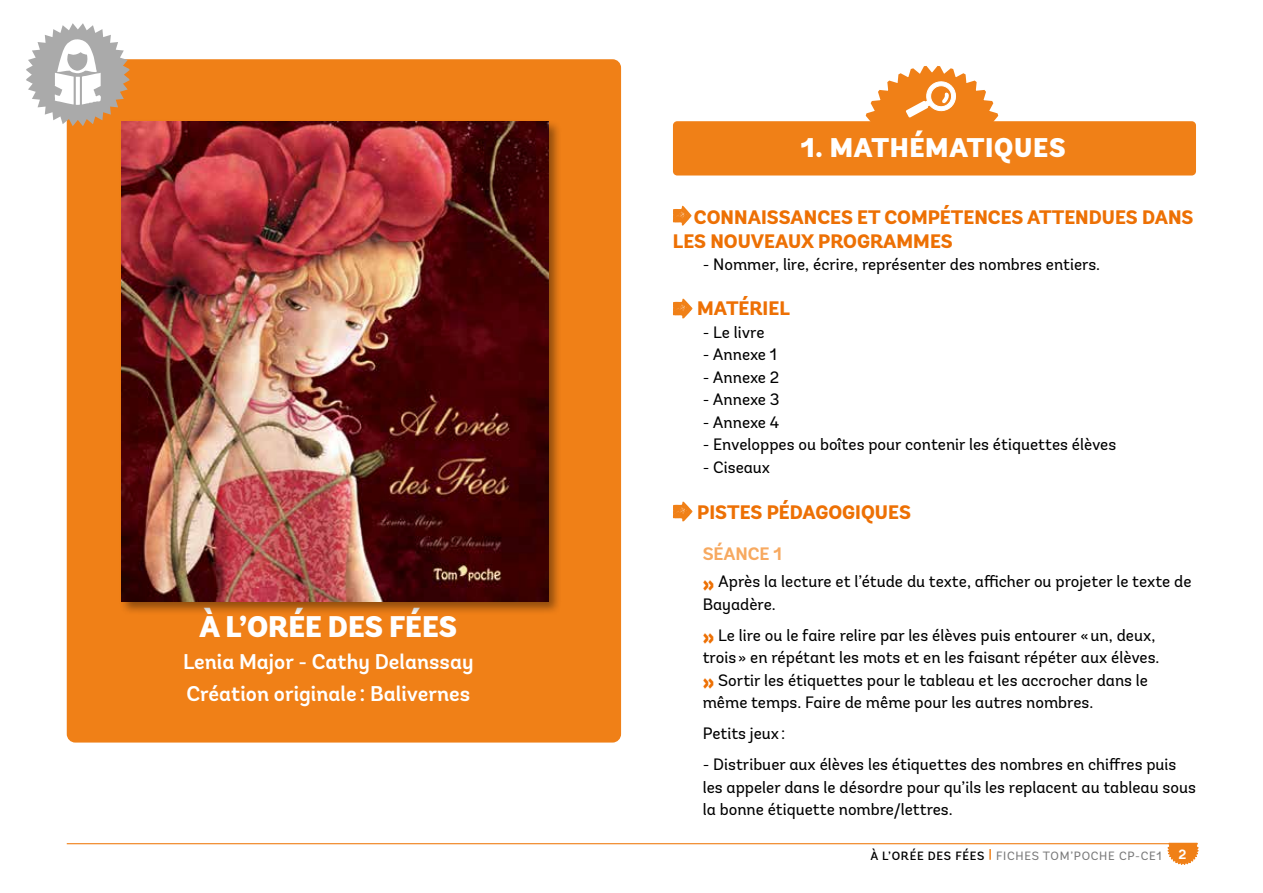
<style>
.page{position:relative;width:1263px;height:893px;background:#fff}
.page>*{position:absolute;margin:0;border:0;box-sizing:border-box;transform-origin:0 0}
.t1{font:900 29.85px "Andes";color:#fff}
.t2{font:900 27px "Andes";letter-spacing:.025em;color:#fff}
.t3{font:600 21.3px/32px "Andes";color:#fff}
.t4{font:800 19.5px/24px "Andes";color:#ed7004}
.t5{font:700 18px "Andes";letter-spacing:-.005em;color:#f7a960}
.t6{font:16.5px/22.5px "Andes";color:#000}
.t7{font:12px "Andes";letter-spacing:.06em;color:#797979}
.s1{font-weight:900;font-size:24.75px;color:#ed7004}
.s2{font-weight:500;color:#000}
.s3{font-weight:700;font-size:13.5px;color:#fff}
</style>
<div class="page">
<hr style="left:67px;top:843px;width:1130px;height:1px;background:#f08017">
<svg style="left:1167px;top:843px;width:32px;height:22px"></svg>
<svg style="left:865px;top:66px;width:134px;height:55px"></svg>
<div style="left:673px;top:121px;width:523px;height:55px;background:#f08017;border-radius:4px"></div>
<svg style="left:673px;top:206px;width:18px;height:20px"></svg>
<svg style="left:673px;top:299px;width:19px;height:20px"></svg>
<svg style="left:673px;top:502px;width:19px;height:19px"></svg>
<div style="left:67px;top:59px;width:554px;height:684px;background:#f08017;border-radius:9px"></div>
<svg style="left:26px;top:23px;width:104px;height:103px"></svg>
<div style="left:119px;top:119px;width:443px;height:497px;background:#000;opacity:.4"></div>
<img style="left:122px;top:122px;width:426px;height:480px">
<h1 class="t1" style="left:199px;top:607px;width:259px">À L’ORÉE DES FÉES</h1>
<p class="t3" style="left:183px;top:646px;width:292px">Lenia Major - Cathy Delanssay<br>Création originale: Balivernes</p>
<h2 class="t2" style="left:801px;top:130px;width:266px">1. MATHÉMATIQUES</h2>
<p class="t4" style="left:673px;top:206px;width:522px;text-indent:21px">CONNAISSANCES ET COMPÉTENCES ATTENDUES DANS<br>LES NOUVEAUX PROGRAMMES</p>
<p class="t6" style="left:703px;top:253px;width:399px">- Nommer, lire, écrire, représenter des nombres entiers.</p>
<p class="t4" style="left:697px;top:297px;width:94px">MATÉRIEL</p>
<p class="t6" style="left:703px;top:321px;width:63px">- Le livre</p>
<p class="t6" style="left:703px;top:343px;width:76px">- Annexe 1</p>
<p class="t6" style="left:703px;top:366px;width:78px">- Annexe 2</p>
<p class="t6" style="left:703px;top:388px;width:79px">- Annexe 3</p>
<p class="t6" style="left:703px;top:411px;width:78px">- Annexe 4</p>
<p class="t6" style="left:703px;top:433px;width:415px">- Enveloppes ou boîtes pour contenir les étiquettes élèves</p>
<p class="t6" style="left:703px;top:456px;width:69px">- Ciseaux</p>
<p class="t4" style="left:697px;top:501px;width:215px">PISTES PÉDAGOGIQUES</p>
<p class="t5" style="left:703px;top:543px;width:81px">SÉANCE 1</p>
<p class="t6" style="left:703px;top:570px;width:490px"><span class="s1">»</span> Après la lecture et l’étude du texte, afficher ou projeter le texte de<br>Bayadère.</p>
<p class="t6" style="left:703px;top:624px;width:458px"><span class="s1">»</span> Le lire ou le faire relire par les élèves puis entourer «un, deux, trois » en répétant les mots et en les faisant répéter aux élèves. <span class="s1">»</span> Sortir les étiquettes pour le tableau et les accrocher dans le même temps. Faire de même pour les autres nombres.</p>
<p class="t6" style="left:703px;top:722px;width:84px">Petits jeux:</p>
<p class="t6" style="left:703px;top:753px;width:495px">- Distribuer aux élèves les étiquettes des nombres en chiffres puis les appeler dans le désordre pour qu’ils les replacent au tableau sous la bonne étiquette nombre/lettres.</p>
<p class="t7" style="left:870px;top:848px;width:318px"><span class="s2">À L’ORÉE DES FÉES</span> <sup>|</sup> FICHES TOM’POCHE CP-CE1 <span class="s3">2</span></p>
</div>
